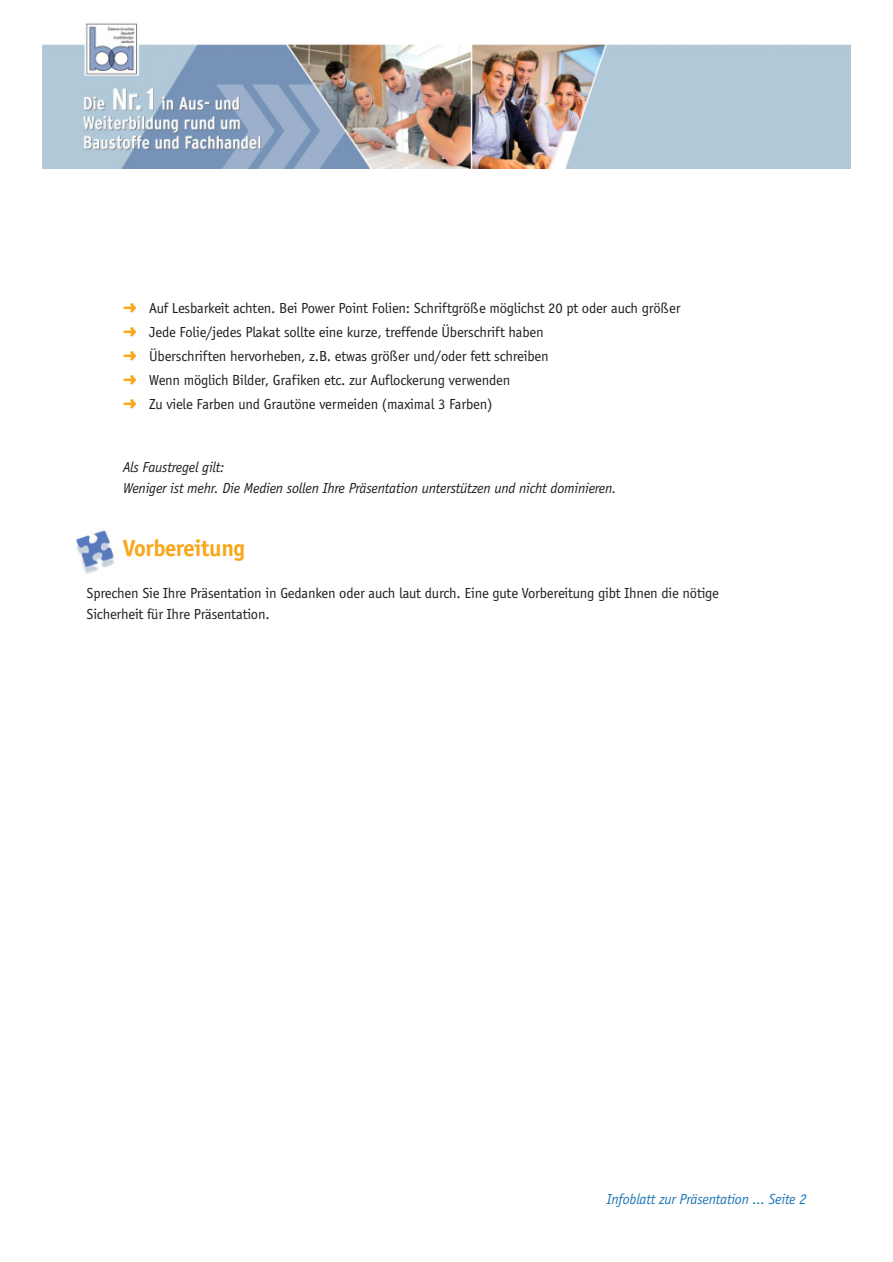
<style>
.page{position:relative;width:893px;height:1262px;background:#fff}
.page>*{position:absolute;margin:0;border:0;box-sizing:border-box;transform-origin:0 0}
.t1{font:700 24px "Officina Sans";letter-spacing:-.015em;color:#faa619}
.t2{font:15px/24px "Officina Sans";letter-spacing:-.015em;color:#231f1f}
.t3{font:italic 15px/21px "Officina Sans";letter-spacing:-.015em;color:#231f1f}
.t4{font:italic 15px "Officina Sans";letter-spacing:-.015em;color:#1f78b4}
.s1{color:#faa619}
</style>
<div class="page">
<img style="left:76px;top:530px;width:38px;height:44px">
<img style="left:43px;top:23px;width:807px;height:145px">
<p class="t2" style="left:123px;top:297px;width:559px"><span class="s1">➜</span> Auf Lesbarkeit achten. Bei Power Point Folien: Schriftgröße möglichst 20 pt oder auch größer <span class="s1">➜</span> Jede Folie/jedes Plakat sollte eine kurze, treffende Überschrift haben<br><span class="s1">➜</span> Überschriften hervorheben, z.B. etwas größer und/oder fett schreiben<br><span class="s1">➜</span> Wenn möglich Bilder, Grafiken etc. zur Auflockerung verwenden<br><span class="s1">➜</span> Zu viele Farben und Grautöne vermeiden (maximal 3 Farben)</p>
<p class="t3" style="left:123px;top:458px;width:495px">Als Faustregel gilt:<br>Weniger ist mehr. Die Medien sollen Ihre Präsentation unterstützen und nicht dominieren.</p>
<h1 class="t1" style="left:123px;top:539px;width:123px">Vorbereitung</h1>
<p class="t2" style="left:87px;top:584px;width:634px;line-height:21px">Sprechen Sie Ihre Präsentation in Gedanken oder auch laut durch. Eine gute Vorbereitung gibt Ihnen die nötige<br>Sicherheit für Ihre Präsentation.</p>
<p class="t4" style="left:607px;top:1193px;width:201px">Infoblatt zur Präsentation ... Seite 2</p>
</div>
